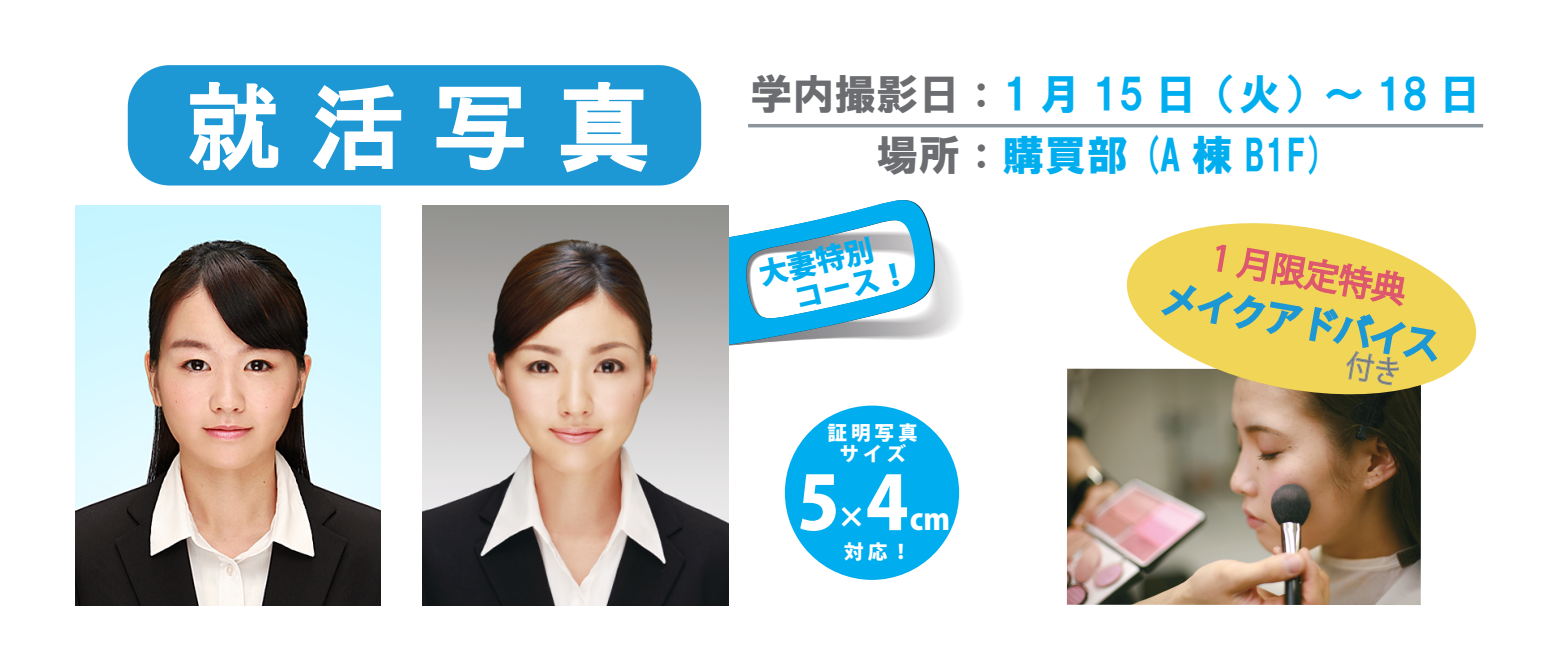
<style>
.page{position:relative;width:1548px;height:655px;background:#fff}
.page>*{position:absolute;margin:0;border:0;box-sizing:border-box;transform-origin:0 0}
.t1{font:94.5px "MS P Gothic";color:#fff}
.t2{font:800 73.5px "Koz Go Pro";color:#fff}
.t3{font:42px "HGP Soei Kakugothic UB";color:#00aeef}
.t4{font:42px "HG Soei Kakugothic UB";color:#00aeef}
.t5{font:33.95px "Koz Go Pr 6 N";color:#dd576e}
.t6{font:800 29.4px "Koz Go Pro";color:#fff}
.t7{font:800 29.05px/30.4px "Koz Go Pro";color:#00aeef}
.t8{font:800 19.6px/21.3px "Koz Go Pro";letter-spacing:.2em;color:#fff;text-align:center}
.s1{color:#6b6d70}
</style>
<div class="page">
<svg style="left:728px;top:200px;width:232px;height:151px"></svg>
<img style="left:423px;top:205px;width:305px;height:401px">
<img style="left:76px;top:205px;width:305px;height:401px">
<div style="left:128px;top:65px;width:573px;height:120px;background:#1e98d5;border-radius:42px"></div>
<svg style="left:189px;top:82px;width:90px;height:89px"></svg>
<svg style="left:313px;top:84px;width:89px;height:87px"></svg>
<svg style="left:436px;top:86px;width:88px;height:84px"></svg>
<svg style="left:560px;top:82px;width:88px;height:91px"></svg>
<div style="left:785px;top:405px;width:174px;height:175px;background:#00aeef;border-radius:50%"></div>
<img style="left:1067px;top:369px;width:354px;height:236px">
<svg style="left:1120px;top:223px;width:357px;height:182px"></svg>
<hr style="left:748px;top:124px;width:735px;height:3px;background:#8c949c">
<svg style="left:1157px;top:244px;width:282px;height:146px;background:#d9c46a"></svg>
<h1 class="t1" style="left:187px;top:79px;width:466px">就 活 写 真</h1>
<p class="t3" style="left:750px;top:72px;width:732px"><span class="s1">学内撮影日：</span>1月15日（火）～18日</p>
<p class="t4" style="left:876px;top:134px;width:453px"><span class="s1">場所：</span>購買部 (A 棟 B1F)</p>
<p class="t7" style="left:756px;top:262px;width:147px;rotate:-13deg">大妻特別　コース！</p>
<p class="t8" style="left:827px;top:423px;width:92px">証明写真サイズ</p>
<h2 class="t2" style="left:797px;top:455px;width:113px">5 4</h2>
<p class="t6" style="left:837px;top:498px;width:31px">×</p>
<p class="t6" style="left:910px;top:500px;width:42px">cm</p>
<p class="t8" style="left:844px;top:543px;width:68px">対応！</p>
<p class="t5" style="left:1215px;top:238px;width:198px;rotate:10deg">1 月限定特典</p>
</div>
